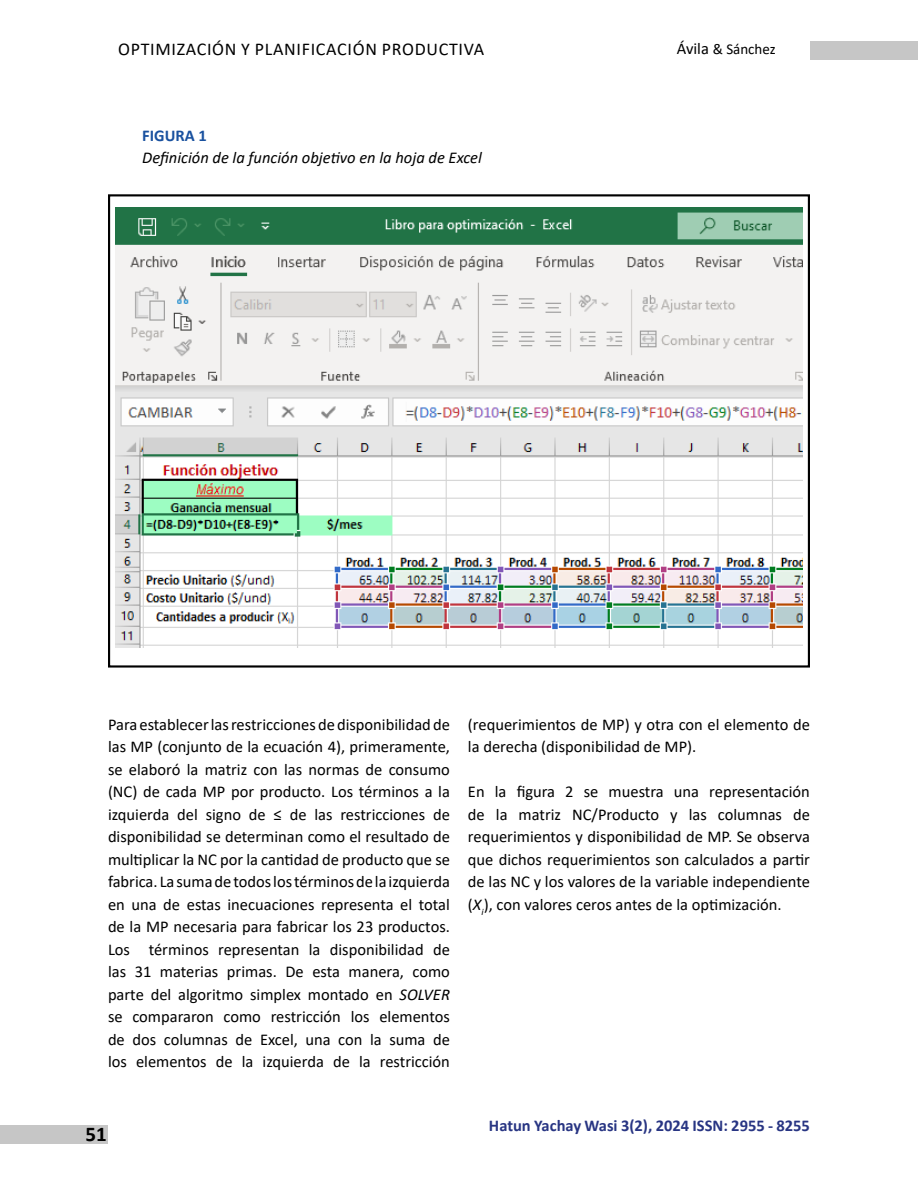
<style>
.page{position:relative;width:918px;height:1188px;background:#fff}
.page>*{position:absolute;margin:0;border:0;box-sizing:border-box;transform-origin:0 0}
.t1{font:700 21px "Calibri";color:#000}
.t2{font:18px "Calibri";letter-spacing:.04em;color:#000}
.t3{font:16.5px/22.5px "Calibri";color:#000;text-align:justify}
.t4{font:italic 16.5px "Calibri";color:#000}
.t5{font:700 16.5px "Calibri";color:#283583}
.t6{font:700 16.5px "Calibri";color:#19519f}
.t7{font:15px "Calibri";color:#000}
.s1{font-size:16.5px}
.s2{font-style:italic}
</style>
<div class="page">
<div style="left:0;top:1125px;width:108px;height:19px;background:#c6c6c6"></div>
<div style="left:810px;top:41px;width:108px;height:19px;background:#c6c6c6"></div>
<img style="left:115px;top:208px;width:688px;height:439px">
<div style="left:108px;top:194px;width:702px;height:474px;border:2px solid #000"></div>
<p class="t2" style="left:118px;top:36px;width:368px">OPTIMIZACIÓN Y PLANIFICACIÓN PRODUCTIVA</p>
<p class="t7" style="left:677px;top:38px;width:100px"><span class="s1">Ávila</span> &amp; Sánchez</p>
<p class="t6" style="left:142px;top:123px;width:66px">FIGURA 1</p>
<p class="t4" style="left:142px;top:146px;width:341px">Definición de la función objetivo en la hoja de Excel</p>
<p class="t3" style="left:108px;top:713px;width:344px">Para establecer las restricciones de disponibilidad de las MP (conjunto de la ecuación 4), primeramente, se elaboró la matriz con las normas de consumo (NC) de cada MP por producto. Los términos a la izquierda del signo de ≤ de las restricciones de disponibilidad se determinan como el resultado de multiplicar la NC por la cantidad de producto que se fabrica. La suma de todos los términos de la izquierda en una de estas inecuaciones representa el total de la MP necesaria para fabricar los 23 productos.<br>Los términos representan la disponibilidad de las 31 materias primas. De esta manera, como parte del algoritmo simplex montado en <span class="s2">SOLVER </span>se compararon como restricción los elementos de dos columnas de Excel, una con la suma de los elementos de la izquierda de la restricción</p>
<p class="t3" style="left:468px;top:713px;width:344px">(requerimientos de MP) y otra con el elemento de la derecha (disponibilidad de MP).</p>
<p class="t3" style="left:468px;top:780px;width:344px">En la figura 2 se muestra una representación de la matriz NC/Producto y las columnas de requerimientos y disponibilidad de MP. Se observa que dichos requerimientos son calculados a partir de las NC y los valores de la variable independiente (<span class="s2">X</span><sub>i</sub>), con valores ceros antes de la optimización.</p>
<p class="t1" style="left:86px;top:1119px;width:23px">51</p>
<p class="t5" style="left:489px;top:1114px;width:323px">Hatun Yachay Wasi 3(2), 2024 ISSN: 2955 - 8255</p>
</div>
